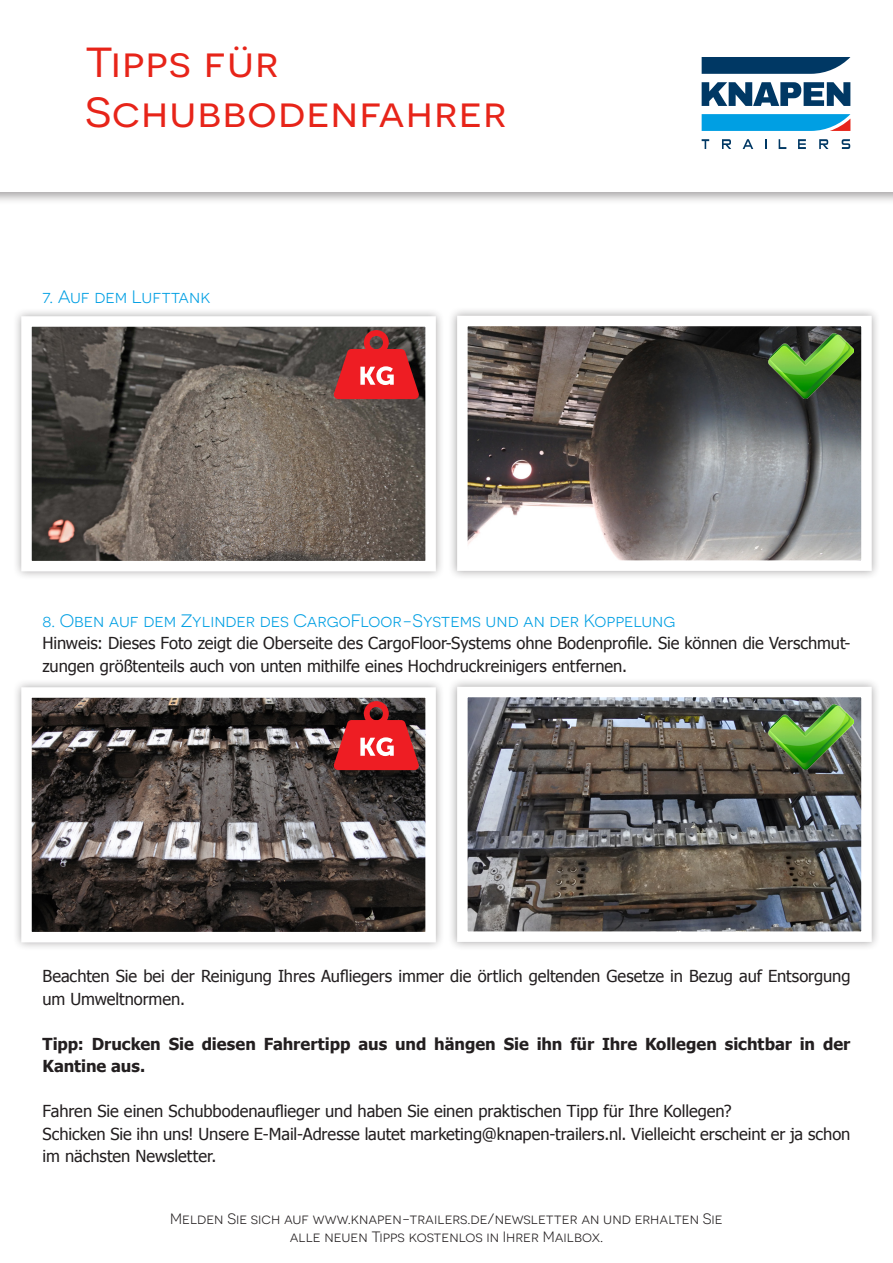
<style>
.page{position:relative;width:893px;height:1263px;background:#fff}
.page>*{position:absolute;margin:0;border:0;box-sizing:border-box;transform-origin:0 0}
.t1{font:42px/50.4px "Novecentosanswide";letter-spacing:.025em;color:#e72419;scale:1.05 1}
.Onderschriften{font:18px "Novecentosanswide";color:#009fe3}
.t2{font:16.5px/22.5px "Tahoma";letter-spacing:-.005em;color:#231f20}
.t3{font:700 16.5px/22.5px "Tahoma";color:#231f20}
.t4{font:15px/18px "Novecentosanswide";color:#231f20;text-align:center}
</style>
<div class="page">
<div style="left:12px;top:307px;width:433px;height:273px;background:#f8f8f8"></div>
<svg style="left:17px;top:312px;width:423px;height:264px;background:#7e7771"></svg>
<div style="left:448px;top:307px;width:433px;height:273px;background:#f8f7f8"></div>
<svg style="left:453px;top:312px;width:423px;height:263px"></svg>
<img style="left:769px;top:333px;width:85px;height:66px">
<svg style="left:334px;top:330px;width:85px;height:69px;background:#b33638"></svg>
<div style="left:12px;top:678px;width:433px;height:273px;background:#f8f8f8"></div>
<svg style="left:17px;top:683px;width:423px;height:264px"></svg>
<div style="left:448px;top:678px;width:433px;height:273px;background:#f8f7f8"></div>
<svg style="left:453px;top:683px;width:423px;height:263px;background:#7c7977"></svg>
<img style="left:769px;top:704px;width:85px;height:66px">
<svg style="left:334px;top:701px;width:85px;height:69px;background:#af3134"></svg>
<div style="left:0;top:0;width:893px;height:205px;background:#231f20;opacity:.4"></div>
<div style="left:0;top:0;width:893px;height:191px;background:#fff"></div>
<svg style="left:702px;top:57px;width:148px;height:17px;background:#174a72"></svg>
<svg style="left:702px;top:114px;width:148px;height:17px;background:#169edc"></svg>
<svg style="left:702px;top:82px;width:148px;height:24px"></svg>
<svg style="left:702px;top:139px;width:7px;height:10px"></svg>
<svg style="left:743px;top:139px;width:10px;height:10px"></svg>
<svg style="left:779px;top:139px;width:7px;height:10px"></svg>
<svg style="left:798px;top:139px;width:8px;height:10px"></svg>
<svg style="left:819px;top:139px;width:9px;height:10px"></svg>
<svg style="left:842px;top:139px;width:8px;height:10px"></svg>
<svg style="left:722px;top:139px;width:9px;height:10px"></svg>
<h1 class="t1" style="left:85px;top:37px;width:403px">Tipps für<br>Schubbodenfahrer</h1>
<p class="Onderschriften" style="left:43px;top:286px;width:169px">7. Auf dem Lufttank</p>
<p class="Onderschriften" style="left:43px;top:610px;width:635px">8. Oben auf dem Zylinder des CargoFloor-Systems und an der Koppelung</p>
<p class="t2" style="left:43px;top:631px;width:809px">Hinweis: Dieses Foto zeigt die Oberseite des CargoFloor-Systems ohne Bodenprofile. Sie können die Verschmut&shy;zungen größtenteils auch von unten mithilfe eines Hochdruckreinigers entfernen.</p>
<p class="t2" style="left:43px;top:964px;width:809px">Beachten Sie bei der Reinigung Ihres Aufliegers immer die örtlich geltenden Gesetze in Bezug auf Entsorgung um Umweltnormen.</p>
<p class="t3" style="left:43px;top:1031px;width:809px">Tipp: Drucken Sie diesen Fahrertipp aus und hängen Sie ihn für Ihre Kollegen sichtbar in der<br>Kantine aus.</p>
<p class="t2" style="left:43px;top:1099px;width:690px">Fahren Sie einen Schubbodenauflieger und haben Sie einen praktischen Tipp für Ihre Kollegen?</p>
<p class="t2" style="left:43px;top:1122px;width:809px">Schicken Sie ihn uns! Unsere E-Mail-Adresse lautet marketing@knapen-trailers.nl. Vielleicht erscheint er ja schon im nächsten Newsletter.</p>
<p class="t4" style="left:170px;top:1209px;width:554px">Melden Sie sich auf www.knapen-trailers.de/newsletter an und erhalten Sie alle neuen Tipps kostenlos in Ihrer Mailbox.</p>
</div>
